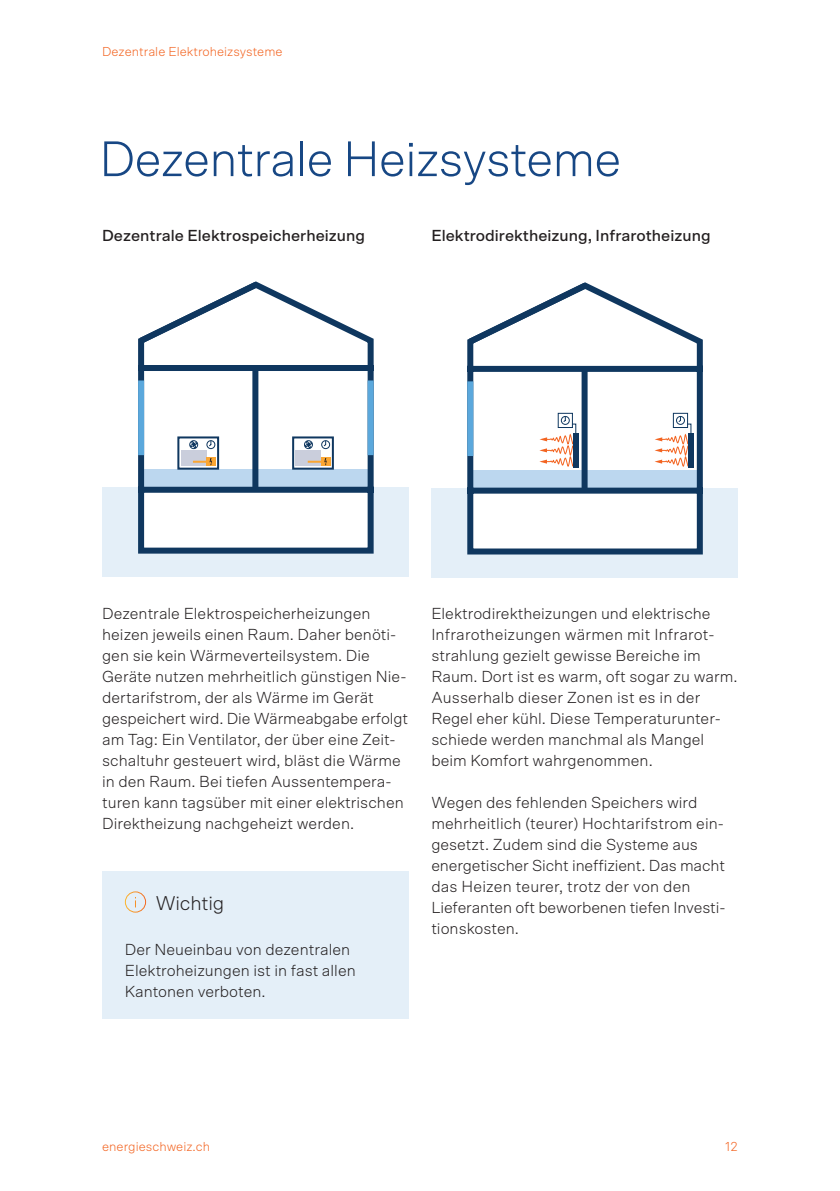
<style>
.page{position:relative;width:840px;height:1191px;background:#fff}
.page>*{position:absolute;margin:0;border:0;box-sizing:border-box;transform-origin:0 0}
.t1{font:300 50px "Scto Grotesk A";letter-spacing:-.02em;color:#174784}
.t2{font:300 20px "Scto Grotesk A";letter-spacing:-.01em;color:#231f20}
.t3{font:300 16px/21px "Scto Grotesk A";color:#231f20}
.t4{font:500 16px "Scto Grotesk A";color:#231f20}
.t5{font:300 13px "Scto Grotesk A";color:#f36421}
</style>
<div class="page">
<div style="left:431px;top:488px;width:306px;height:89px;background:#e4eff8"></div>
<svg style="left:467px;top:285px;width:236px;height:270px"></svg>
<svg style="left:467px;top:282px;width:125px;height:215px"></svg>
<div style="left:572px;top:433px;width:6px;height:34px;background:#0f375f"></div>
<svg style="left:654px;top:412px;width:37px;height:55px"></svg>
<div style="left:687px;top:433px;width:6px;height:34px;background:#0f375f"></div>
<div style="left:102px;top:487px;width:306px;height:89px;background:#e4eff8"></div>
<svg style="left:138px;top:285px;width:236px;height:269px"></svg>
<div style="left:367px;top:380px;width:6px;height:75px;background:#5ba8dc"></div>
<svg style="left:138px;top:281px;width:126px;height:215px"></svg>
<div style="left:292px;top:436px;width:42px;height:33px;border:2px solid #0f375f"></div>
<div style="left:296px;top:451px;width:25px;height:15px;background:#cacedc"></div>
<div style="left:321px;top:457px;width:9px;height:9px;background:#faa633"></div>
<svg style="left:307px;top:458px;width:20px;height:7px"></svg>
<div style="left:321px;top:440px;width:9px;height:9px;border:1px solid #0f375f;border-radius:50%"></div>
<svg style="left:322px;top:440px;width:4px;height:7px"></svg>
<div style="left:304px;top:440px;width:9px;height:9px;border:1px solid #0f375f;border-radius:50%"></div>
<svg style="left:304px;top:440px;width:8px;height:9px"></svg>
<div style="left:102px;top:871px;width:306px;height:147px;background:#e4eff8"></div>
<svg style="left:124px;top:891px;width:22px;height:22px"></svg>
<p class="t5" style="left:102px;top:44px;width:182px">Dezentrale Elektroheizsysteme</p>
<h1 class="t1" style="left:99px;top:130px;width:523px">Dezentrale Heizsysteme</h1>
<p class="t4" style="left:102px;top:226px;width:264px">Dezentrale Elektrospeicherheizung</p>
<p class="t4" style="left:431px;top:226px;width:280px">Elektrodirektheizung, Infrarotheizung</p>
<p class="t3" style="left:102px;top:603px;width:307px">Dezentrale Elektrospeicherheizungen heizen jeweils einen Raum. Daher benöti&shy;gen sie kein Wärmeverteilsystem. Die Geräte nutzen mehrheitlich günstigen Nie&shy;dertarifstrom, der als Wärme im Gerät gespeichert wird. Die Wärmeabgabe erfolgt am Tag: Ein Ventilator, der über eine Zeit&shy;schaltuhr gesteuert wird, bläst die Wärme in den Raum. Bei tiefen Aussentempera&shy;turen kann tagsüber mit einer elektrischen Direktheizung nachgeheizt werden.</p>
<p class="t2" style="left:156px;top:891px;width:70px">Wichtig</p>
<p class="t3" style="left:125px;top:939px;width:232px">Der Neueinbau von dezentralen<br>Elektroheizungen ist in fast allen<br>Kantonen verboten.</p>
<p class="t3" style="left:431px;top:603px;width:307px">Elektrodirektheizungen und elektrische Infrarotheizungen wärmen mit Infrarot&shy;strahlung gezielt gewisse Bereiche im Raum. Dort ist es warm, oft sogar zu warm.<br>Ausserhalb dieser Zonen ist es in der Regel eher kühl. Diese Temperaturunter&shy;schiede werden manchmal als Mangel beim Komfort wahrgenommen.</p>
<p class="t3" style="left:431px;top:792px;width:295px">Wegen des fehlenden Speichers wird mehrheitlich (teurer) Hochtarifstrom ein&shy;gesetzt. Zudem sind die Systeme aus energetischer Sicht ineffizient. Das macht das Heizen teurer, trotz der von den Lieferanten oft beworbenen tiefen Investi&shy;tionskosten.</p>
<p class="t5" style="left:102px;top:1139px;width:109px">energieschweiz.ch</p>
<p class="t5" style="left:724px;top:1139px;width:14px">12</p>
</div>
